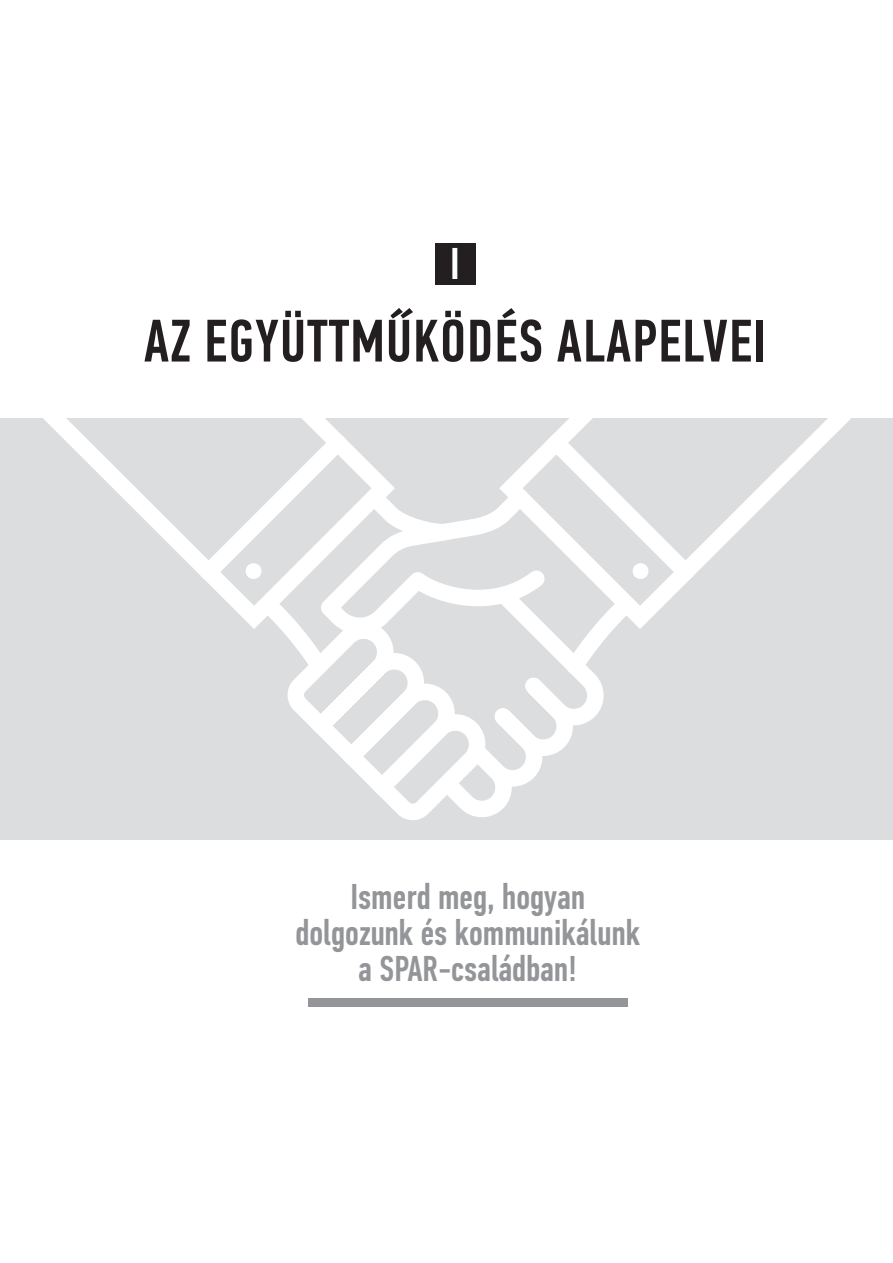
<style>
.page{position:relative;width:893px;height:1263px;background:#fff}
.page>*{position:absolute;margin:0;border:0;box-sizing:border-box;transform-origin:0 0}
.t1{font:500 60px "PFDIN Text Comp Pro";letter-spacing:.02em;color:#231f20}
.t2{font:500 44.7px "PFDIN Text Comp Pro";color:#fff}
.t3{font:500 36px/36px "PFDIN Text Comp Pro";color:#939598;text-align:center}
</style>
<div class="page">
<div style="left:0;top:418px;width:893px;height:422px;background:#dcdddf"></div>
<div style="left:435px;top:243px;width:40px;height:42px;background:#231f20"></div>
<div style="left:308px;top:998px;width:319px;height:9px;background:#939598"></div>
<svg style="left:559px;top:641px;width:45px;height:110px"></svg>
<svg style="left:43px;top:418px;width:337px;height:211px"></svg>
<svg style="left:245px;top:562px;width:17px;height:18px"></svg>
<svg style="left:271px;top:474px;width:288px;height:346px"></svg>
<svg style="left:487px;top:418px;width:364px;height:223px"></svg>
<svg style="left:632px;top:562px;width:17px;height:18px"></svg>
<p class="t2" style="left:450px;top:238px;width:11px">I</p>
<h1 class="t1" style="left:144px;top:306px;width:624px">AZ EGYÜTTMŰKÖDÉS ALAPELVEI</h1>
<p class="t3" style="left:295px;top:879px;width:346px">Ismerd meg, hogyan dolgozunk és kommunikálunk a SPAR-családban!</p>
</div>
